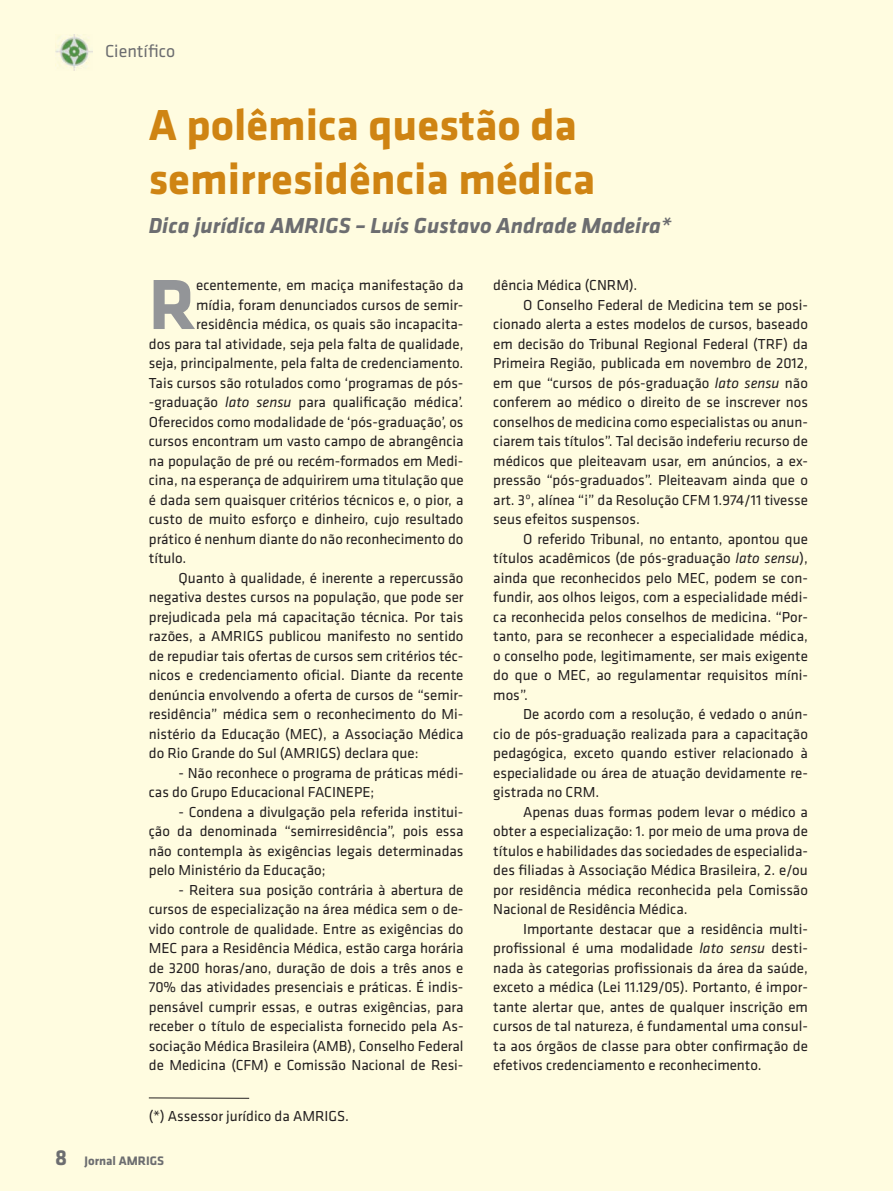
<style>
.page{position:relative;width:893px;height:1191px;background:#fffce0}
.page>*{position:absolute;margin:0;border:0;box-sizing:border-box;transform-origin:0 0}
.t1{font:700 73.5px "Klavika CH";color:#939598}
.t2{font:700 45px/54px "Klavika CH";color:#cf8413}
.t3{font:italic 700 22.5px "Klavika CH";color:#6c6d70}
.t4{font:18px "Klavika CH";color:#6c6d70}
.t5{font:15px/19.5px "Klavika CH";color:#231f20;text-align:justify}
.t6{font:700 12.75px "Klavika CH";color:#6c6d70}
.s1{font-style:italic}
.s2{font-size:22.5px}
</style>
<div class="page">
<img style="left:55px;top:34px;width:38px;height:37px">
<hr style="left:149px;top:1097px;width:100px;height:1px;background:#231f20">
<p class="t4" style="left:105px;top:39px;width:72px">Científico</p>
<h2 class="t2" style="left:149px;top:96px;width:448px">A polêmica questão da semirresidência médica</h2>
<h3 class="t3" style="left:149px;top:209px;width:524px">Dica jurídica AMRIGS – Luís Gustavo Andrade Madeira*</h3>
<h1 class="t1" style="left:149px;top:251px;width:49px">R</h1>
<p class="t5" style="left:196px;top:275px;width:269px">ecentemente, em maciça manifestação da</p>
<p class="t5" style="left:196px;top:294px;width:269px">mídia, foram denunciados cursos de semir-</p>
<p class="t5" style="left:196px;top:314px;width:269px">residência médica, os quais são incapacita-</p>
<p class="t5" style="left:149px;top:333px;width:316px">dos para tal atividade, seja pela falta de qualidade,</p>
<p class="t5" style="left:149px;top:353px;width:316px">seja, principalmente, pela falta de credenciamento.</p>
<p class="t5" style="left:149px;top:372px;width:316px">Tais cursos são rotulados como ‘programas de pós-</p>
<p class="t5" style="left:149px;top:392px;width:316px">-graduação <span class="s1">lato sensu</span> para qualificação médica’.</p>
<p class="t5" style="left:149px;top:411px;width:316px">Oferecidos como modalidade de ‘pós-graduação’, os</p>
<p class="t5" style="left:149px;top:431px;width:316px">cursos encontram um vasto campo de abrangência</p>
<p class="t5" style="left:149px;top:450px;width:316px">na população de pré ou recém-formados em Medi-</p>
<p class="t5" style="left:149px;top:470px;width:316px">cina, na esperança de adquirirem uma titulação que</p>
<p class="t5" style="left:149px;top:489px;width:316px">é dada sem quaisquer critérios técnicos e, o pior, a</p>
<p class="t5" style="left:149px;top:509px;width:316px">custo de muito esforço e dinheiro, cujo resultado</p>
<p class="t5" style="left:149px;top:528px;width:316px">prático é nenhum diante do não reconhecimento do</p>
<p class="t5" style="left:149px;top:548px;width:39px">título.</p>
<p class="t5" style="left:179px;top:567px;width:286px">Quanto à qualidade, é inerente a repercussão</p>
<p class="t5" style="left:149px;top:587px;width:316px">negativa destes cursos na população, que pode ser</p>
<p class="t5" style="left:149px;top:606px;width:316px">prejudicada pela má capacitação técnica. Por tais</p>
<p class="t5" style="left:149px;top:626px;width:316px">razões, a AMRIGS publicou manifesto no sentido</p>
<p class="t5" style="left:149px;top:645px;width:316px">de repudiar tais ofertas de cursos sem critérios téc-</p>
<p class="t5" style="left:149px;top:665px;width:316px">nicos e credenciamento oficial. Diante da recente</p>
<p class="t5" style="left:149px;top:684px;width:316px">denúncia envolvendo a oferta de cursos de “semir-</p>
<p class="t5" style="left:149px;top:704px;width:316px">residência” médica sem o reconhecimento do Mi-</p>
<p class="t5" style="left:149px;top:723px;width:316px">nistério da Educação (MEC), a Associação Médica</p>
<p class="t5" style="left:149px;top:743px;width:271px">do Rio Grande do Sul (AMRIGS) declara que:</p>
<p class="t5" style="left:149px;top:762px;width:316px;text-indent:30px">- Não reconhece o programa de práticas médi&shy;cas do Grupo Educacional FACINEPE;</p>
<p class="t5" style="left:149px;top:801px;width:316px;text-indent:30px">- Condena a divulgação pela referida institui&shy;ção da denominada “semirresidência”, pois essa não contempla às exigências legais determinadas pelo Ministério da Educação;</p>
<p class="t5" style="left:149px;top:879px;width:316px;text-indent:30px">- Reitera sua posição contrária à abertura de cursos de especialização na área médica sem o de&shy;vido controle de qualidade. Entre as exigências do MEC para a Residência Médica, estão carga horária de 3200 horas/ano, duração de dois a três anos e 70% das atividades presenciais e práticas. É indis&shy;pensável cumprir essas, e outras exigências, para receber o título de especialista fornecido pela As&shy;sociação Médica Brasileira (AMB), Conselho Federal de Medicina (CFM) e Comissão Nacional de Resi-</p>
<p class="t5" style="left:149px;top:1106px;width:202px">(*) Assessor jurídico da AMRIGS.</p>
<p class="t6" style="left:55px;top:1151px;width:110px"><span class="s2">8</span> Jornal AMRIGS</p>
<p class="t5" style="left:493px;top:275px;width:146px">dência Médica (CNRM).</p>
<p class="t5" style="left:523px;top:294px;width:286px">O Conselho Federal de Medicina tem se posi-</p>
<p class="t5" style="left:493px;top:314px;width:316px">cionado alerta a estes modelos de cursos, baseado</p>
<p class="t5" style="left:493px;top:333px;width:316px">em decisão do Tribunal Regional Federal (TRF) da</p>
<p class="t5" style="left:493px;top:353px;width:316px">Primeira Região, publicada em novembro de 2012,</p>
<p class="t5" style="left:493px;top:372px;width:316px">em que “cursos de pós-graduação <span class="s1">lato sensu</span> não</p>
<p class="t5" style="left:493px;top:392px;width:316px">conferem ao médico o direito de se inscrever nos</p>
<p class="t5" style="left:493px;top:411px;width:316px">conselhos de medicina como especialistas ou anun-</p>
<p class="t5" style="left:493px;top:431px;width:316px">ciarem tais títulos”. Tal decisão indeferiu recurso de</p>
<p class="t5" style="left:493px;top:450px;width:316px">médicos que pleiteavam usar, em anúncios, a ex-</p>
<p class="t5" style="left:493px;top:470px;width:316px">pressão “pós-graduados”. Pleiteavam ainda que o</p>
<p class="t5" style="left:493px;top:489px;width:316px">art. 3º, alínea “i” da Resolução CFM 1.974/11 tivesse</p>
<p class="t5" style="left:493px;top:509px;width:148px">seus efeitos suspensos.</p>
<p class="t5" style="left:523px;top:528px;width:286px">O referido Tribunal, no entanto, apontou que</p>
<p class="t5" style="left:493px;top:548px;width:316px">títulos acadêmicos (de pós-graduação <span class="s1">lato sensu</span>),</p>
<p class="t5" style="left:493px;top:567px;width:316px">ainda que reconhecidos pelo MEC, podem se con-</p>
<p class="t5" style="left:493px;top:587px;width:316px">fundir, aos olhos leigos, com a especialidade médi-</p>
<p class="t5" style="left:493px;top:606px;width:316px">ca reconhecida pelos conselhos de medicina. “Por-</p>
<p class="t5" style="left:493px;top:626px;width:316px">tanto, para se reconhecer a especialidade médica,</p>
<p class="t5" style="left:493px;top:645px;width:316px">o conselho pode, legitimamente, ser mais exigente</p>
<p class="t5" style="left:493px;top:665px;width:316px">do que o MEC, ao regulamentar requisitos míni-</p>
<p class="t5" style="left:493px;top:684px;width:36px">mos”.</p>
<p class="t5" style="left:523px;top:704px;width:286px">De acordo com a resolução, é vedado o anún-</p>
<p class="t5" style="left:493px;top:723px;width:316px">cio de pós-graduação realizada para a capacitação</p>
<p class="t5" style="left:493px;top:743px;width:316px">pedagógica, exceto quando estiver relacionado à</p>
<p class="t5" style="left:493px;top:762px;width:316px">especialidade ou área de atuação devidamente re-</p>
<p class="t5" style="left:493px;top:782px;width:108px">gistrada no CRM.</p>
<p class="t5" style="left:523px;top:801px;width:286px">Apenas duas formas podem levar o médico a</p>
<p class="t5" style="left:493px;top:821px;width:316px">obter a especialização: 1. por meio de uma prova de</p>
<p class="t5" style="left:493px;top:840px;width:316px">títulos e habilidades das sociedades de especialida-</p>
<p class="t5" style="left:493px;top:860px;width:316px">des filiadas à Associação Médica Brasileira, 2. e/ou</p>
<p class="t5" style="left:493px;top:879px;width:316px">por residência médica reconhecida pela Comissão</p>
<p class="t5" style="left:493px;top:899px;width:196px">Nacional de Residência Médica.</p>
<p class="t5" style="left:523px;top:918px;width:286px">Importante destacar que a residência multi-</p>
<p class="t5" style="left:493px;top:938px;width:316px">profissional é uma modalidade <span class="s1">lato sensu</span> desti-</p>
<p class="t5" style="left:493px;top:957px;width:316px">nada às categorias profissionais da área da saúde,</p>
<p class="t5" style="left:493px;top:977px;width:316px">exceto a médica (Lei 11.129/05). Portanto, é impor-</p>
<p class="t5" style="left:493px;top:996px;width:316px">tante alertar que, antes de qualquer inscrição em</p>
<p class="t5" style="left:493px;top:1016px;width:316px">cursos de tal natureza, é fundamental uma consul-</p>
<p class="t5" style="left:493px;top:1035px;width:316px">ta aos órgãos de classe para obter confirmação de</p>
<p class="t5" style="left:493px;top:1055px;width:270px">efetivos credenciamento e reconhecimento.</p>
</div>
